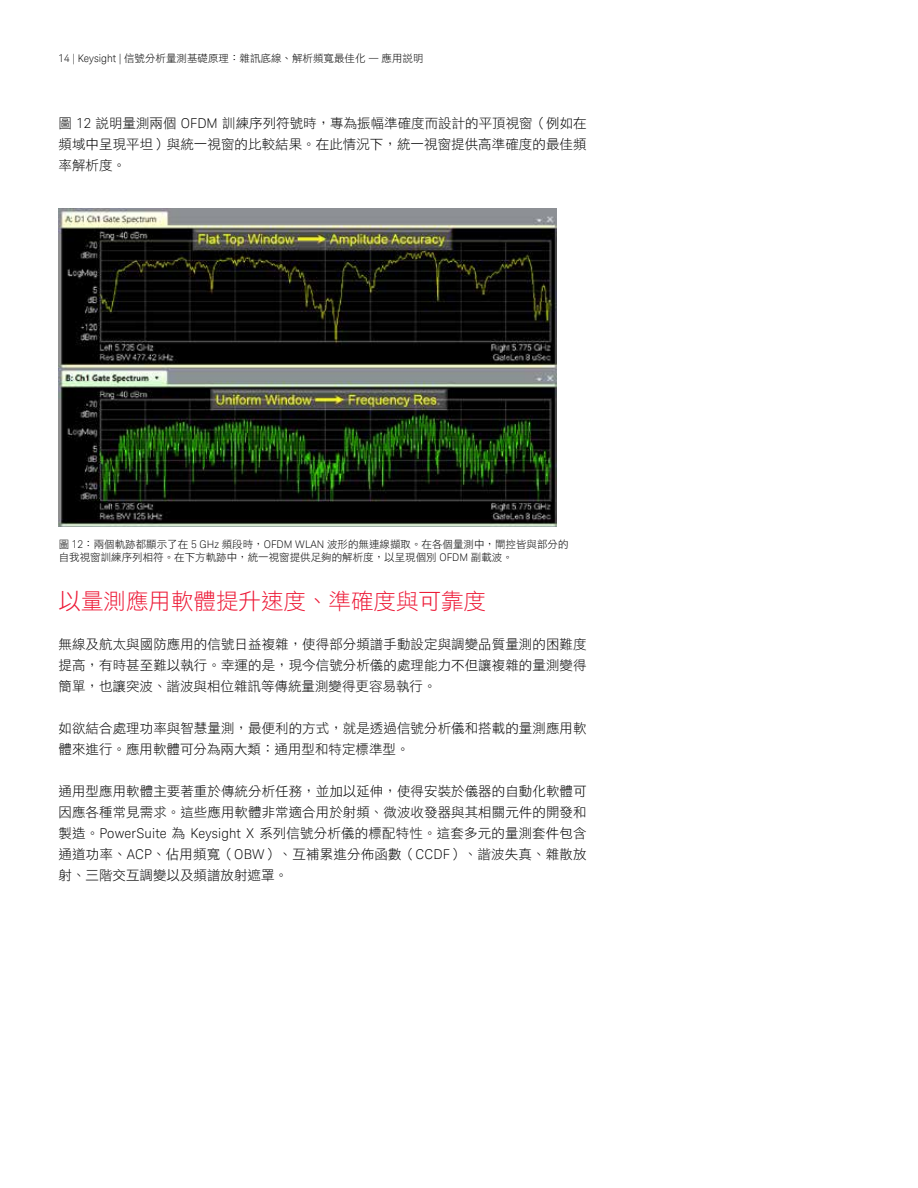
<style>
.page{position:relative;width:918px;height:1188px;background:#fff}
.page>*{position:absolute;margin:0;border:0;box-sizing:border-box;transform-origin:0 0}
.t1{font:22.5px "DF Hei Std W3";color:#ed1936}
.t2{font:13.5px/21px "DF Hei Std W3";letter-spacing:.005em;color:#000;text-align:justify}
.t3{font:10.5px/13.5px "DF Hei Std W3";color:#000}
.s1{font-family:"Keysight Sans";font-weight:300}
</style>
<div class="page">
<img style="left:59px;top:208px;width:497px;height:318px">
<p class="t3" style="left:59px;top:51px;width:367px"><span class="s1">14 | Keysight |</span> 信號分析量測基礎原理：雜訊底線、解析頻寬最佳化 — 應用說明</p>
<p class="t2" style="left:59px;top:112px;width:530px">圖 <span class="s1">12</span> 說明量測兩個 <span class="s1">OFDM</span> 訓練序列符號時，專為振幅準確度而設計的平頂視窗（例如在頻域中呈現平坦）與統一視窗的比較結果。在此情況下，統一視窗提供高準確度的最佳頻率解析度。</p>
<p class="t3" style="left:59px;top:537px;width:511px">圖 <span class="s1">12</span>：兩個軌跡都顯示了在 <span class="s1">5 GHz</span> 頻段時，<span class="s1">OFDM WLAN</span> 波形的無連線擷取。在各個量測中，閘控皆與部分的自我視窗訓練序列相符。在下方軌跡中，統一視窗提供足夠的解析度，以呈現個別 <span class="s1">OFDM</span> 副載波。</p>
<h1 class="t1" style="left:59px;top:589px;width:429px">以量測應用軟體提升速度、準確度與可靠度</h1>
<p class="t2" style="left:59px;top:633px;width:530px">無線及航太與國防應用的信號日益複雜，使得部分頻譜手動設定與調變品質量測的困難度提高，有時甚至難以執行。幸運的是，現今信號分析儀的處理能力不但讓複雜的量測變得簡單，也讓突波、諧波與相位雜訊等傳統量測變得更容易執行。</p>
<p class="t2" style="left:59px;top:717px;width:530px">如欲結合處理功率與智慧量測，最便利的方式，就是透過信號分析儀和搭載的量測應用軟體來進行。應用軟體可分為兩大類：通用型和特定標準型。</p>
<p class="t2" style="left:59px;top:780px;width:530px">通用型應用軟體主要著重於傳統分析任務，並加以延伸，使得安裝於儀器的自動化軟體可因應各種常見需求。這些應用軟體非常適合用於射頻、微波收發器與其相關元件的開發和製造。<span class="s1">PowerSuite</span> 為 <span class="s1">Keysight X</span> 系列信號分析儀的標配特性。這套多元的量測套件包含通道功率、<span class="s1">ACP</span>、佔用頻寬（<span class="s1">OBW</span>）、互補累進分佈函數（<span class="s1">CCDF</span>）、諧波失真、雜散放射、三階交互調變以及頻譜放射遮罩。</p>
</div>
